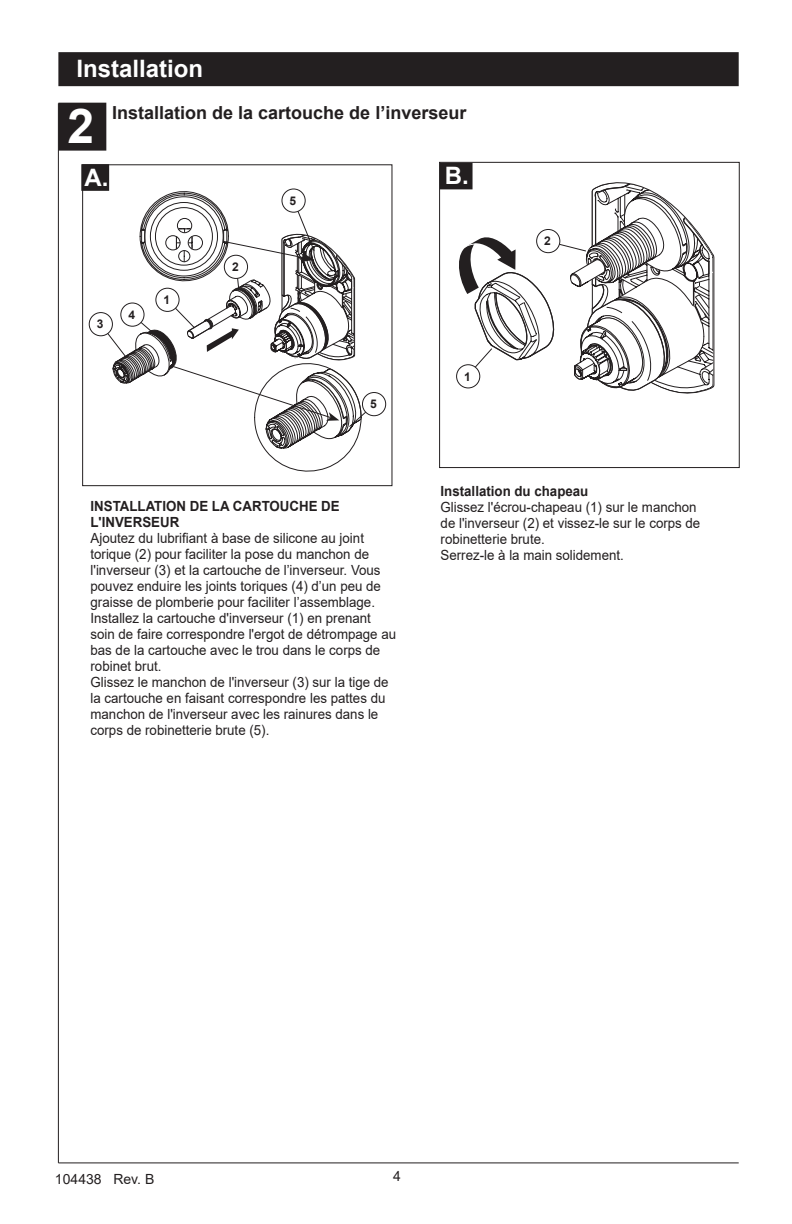
<style>
.page{position:relative;width:792px;height:1224px;background:#fff}
.page>*{position:absolute;margin:0;border:0;box-sizing:border-box;transform-origin:0 0}
.t1{font:700 48px "Arial";color:#fff}
.t2{font:700 24px "Arial";color:#fff}
.t3{font:700 18px "Arial";color:#231f20}
.t4{font:14px/16px "Arial";color:#231f20;scale:.95 1}
.t5{font:700 14px/16px "Arial";color:#231f20;scale:.95 1}
.t6{font:14px "Arial";color:#231f20}
.t7{font:700 12px "Arial";color:#231f20}
</style>
<div class="page">
<div style="left:439px;top:162px;width:301px;height:306px;border:1px solid #231f20"></div>
<div style="left:59px;top:53px;width:679px;height:32px;background:#231f20"></div>
<div style="left:58px;top:52px;width:681px;height:34px;border:2px solid #231f20"></div>
<div style="left:59px;top:104px;width:46px;height:46px;background:#231f20"></div>
<div style="left:58px;top:103px;width:48px;height:48px;border:2px solid #231f20"></div>
<hr style="left:58px;top:103px;width:1px;height:1060px;background:#231f20">
<hr style="left:58px;top:1162px;width:681px;height:1px;background:#231f20">
<div style="left:441px;top:164px;width:31px;height:24px;background:#231f20"></div>
<div style="left:440px;top:163px;width:33px;height:26px;border:2px solid #231f20"></div>
<div style="left:82px;top:165px;width:26px;height:25px;background:#231f20"></div>
<div style="left:81px;top:164px;width:28px;height:27px;border:2px solid #231f20"></div>
<svg style="left:89px;top:313px;width:23px;height:23px"></svg>
<div style="left:89px;top:312px;width:24px;height:24px;border:1px solid #231f20;border-radius:50%"></div>
<div style="left:95px;top:318px;width:12px;height:13px;background:#fff"></div>
<svg style="left:459px;top:164px;width:256px;height:230px"></svg>
<div style="left:457px;top:365px;width:23px;height:23px;background:#fff;border-radius:50%"></div>
<div style="left:456px;top:364px;width:24px;height:24px;border:1px solid #231f20;border-radius:50%"></div>
<svg style="left:100px;top:173px;width:293px;height:298px"></svg>
<svg style="left:121px;top:303px;width:23px;height:23px"></svg>
<div style="left:120px;top:303px;width:25px;height:24px;border:1px solid #231f20;border-radius:50%"></div>
<div style="left:127px;top:308px;width:11px;height:14px;background:#fff"></div>
<h2 class="t2" style="left:77px;top:52px;width:128px">Installation</h2>
<h1 class="t1" style="left:67px;top:92px;width:28px">2</h1>
<p class="t3" style="left:112px;top:100px;width:356px">Installation de la cartouche de l’inverseur</p>
<h2 class="t2" style="left:84px;top:161px;width:25px">A.</h2>
<p class="t7" style="left:97px;top:316px;width:8px">3</p>
<p class="t7" style="left:129px;top:306px;width:8px">4</p>
<p class="t7" style="left:164px;top:291px;width:8px">1</p>
<p class="t7" style="left:232px;top:258px;width:8px">2</p>
<p class="t7" style="left:290px;top:192px;width:8px">5</p>
<p class="t7" style="left:370px;top:396px;width:8px">5</p>
<p class="t5" style="left:91px;top:498px;width:264px">INSTALLATION DE LA CARTOUCHE DE<br>L'INVERSEUR</p>
<p class="t4" style="left:91px;top:530px;width:323px">Ajoutez du lubrifiant à base de silicone au joint torique (2) pour faciliter la pose du manchon de l'inverseur (3) et la cartouche de l’inverseur. Vous pouvez enduire les joints toriques (4) d’un peu de graisse de plomberie pour faciliter l’assemblage.<br>Installez la cartouche d'inverseur (1) en prenant soin de faire correspondre l'ergot de détrompage au bas de la cartouche avec le trou dans le corps de robinet brut.<br>Glissez le manchon de l'inverseur (3) sur la tige de la cartouche en faisant correspondre les pattes du manchon de l'inverseur avec les rainures dans le corps de robinetterie brute (5).</p>
<h2 class="t2" style="left:445px;top:159px;width:25px">B.</h2>
<p class="t7" style="left:464px;top:368px;width:8px">1</p>
<p class="t7" style="left:544px;top:233px;width:8px">2</p>
<p class="t5" style="left:441px;top:483px;width:157px">Installation du chapeau</p>
<p class="t4" style="left:441px;top:499px;width:275px">Glissez l'écrou-chapeau (1) sur le manchon de l'inverseur (2) et vissez-le sur le corps de robinetterie brute.<br>Serrez-le à la main solidement.</p>
<p class="t6" style="left:55px;top:1170px;width:101px">104438 Rev. B</p>
<p class="t6" style="left:393px;top:1167px;width:9px">4</p>
</div>
